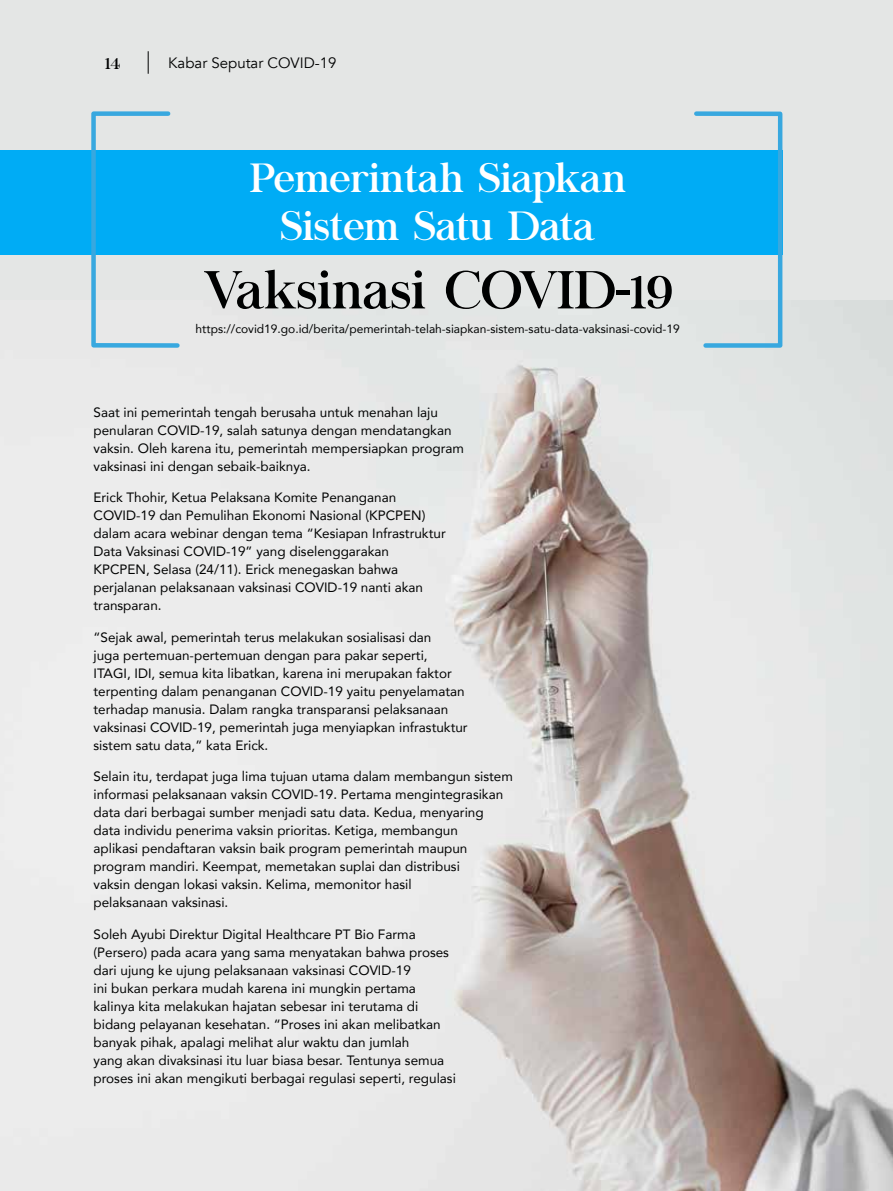
<style>
.page{position:relative;width:893px;height:1191px;background:#fff}
.page>*{position:absolute;margin:0;border:0;box-sizing:border-box;transform-origin:0 0}
.t1{font:52.5px "Chapaza";color:#000101}
.t2{font:40.5px/48.6px "Chapaza";color:#fff;text-align:center}
.t3{font:18px "Chapaza";color:#000101}
.t4{font:15px "Avenir";color:#000101}
.t5{font:13.5px/18px "Avenir";color:#000101}
.t6{font:12px "Avenir";color:#000101}
</style>
<div class="page">
<div style="left:0;top:0;width:893px;height:1190px;background:#e4e6e5"></div>
<img style="left:0;top:301px;width:893px;height:890px">
<svg style="left:148px;top:51px;width:1px;height:23px"></svg>
<div style="left:0;top:151px;width:782px;height:104px;background:#00acf5"></div>
<svg style="left:89px;top:111px;width:93px;height:239px"></svg>
<svg style="left:692px;top:111px;width:93px;height:239px"></svg>
<h3 class="t3" style="left:105px;top:52px;width:17px">14</h3>
<p class="t4" style="left:168px;top:54px;width:170px">Kabar Seputar COVID-19</p>
<h2 class="t2" style="left:250px;top:153px;width:378px">Pemerintah Siapkan<br>Sistem Satu Data</h2>
<h1 class="t1" style="left:203px;top:259px;width:471px">Vaksinasi COVID-19</h1>
<p class="t6" style="left:196px;top:319px;width:486px">https://covid19.go.id/berita/pemerintah-telah-siapkan-sistem-satu-data-vaksinasi-covid-19</p>
<p class="t5" style="left:94px;top:403px;width:372px">Saat ini pemerintah tengah berusaha untuk menahan laju penularan COVID-19, salah satunya dengan mendatangkan vaksin. Oleh karena itu, pemerintah mempersiapkan program vaksinasi ini dengan sebaik-baiknya.</p>
<p class="t5" style="left:94px;top:488px;width:354px">Erick Thohir, Ketua Pelaksana Komite Penanganan COVID-19 dan Pemulihan Ekonomi Nasional (KPCPEN) dalam acara webinar dengan tema “Kesiapan Infrastruktur Data Vaksinasi COVID-19” yang diselenggarakan KPCPEN, Selasa (24/11). Erick menegaskan bahwa perjalanan pelaksanaan vaksinasi COVID-19 nanti akan transparan.</p>
<p class="t5" style="left:94px;top:627px;width:376px">“Sejak awal, pemerintah terus melakukan sosialisasi dan<br>juga pertemuan-pertemuan dengan para pakar seperti, ITAGI, IDI, semua kita libatkan, karena ini merupakan faktor terpenting dalam penanganan COVID-19 yaitu penyelamatan terhadap manusia. Dalam rangka transparansi pelaksanaan vaksinasi COVID-19, pemerintah juga menyiapkan infrastuktur sistem satu data,” kata Erick.</p>
<p class="t5" style="left:94px;top:767px;width:421px">Selain itu, terdapat juga lima tujuan utama dalam membangun sistem informasi pelaksanaan vaksin COVID-19. Pertama mengintegrasikan data dari berbagai sumber menjadi satu data. Kedua, menyaring data individu penerima vaksin prioritas. Ketiga, membangun<br>aplikasi pendaftaran vaksin baik program pemerintah maupun program mandiri. Keempat, memetakan suplai dan distribusi<br>vaksin dengan lokasi vaksin. Kelima, memonitor hasil<br>pelaksanaan vaksinasi.</p>
<p class="t5" style="left:94px;top:924px;width:364px">Soleh Ayubi Direktur Digital Healthcare PT Bio Farma (Persero) pada acara yang sama menyatakan bahwa proses dari ujung ke ujung pelaksanaan vaksinasi COVID-19<br>ini bukan perkara mudah karena ini mungkin pertama kalinya kita melakukan hajatan sebesar ini terutama di bidang pelayanan kesehatan. “Proses ini akan melibatkan banyak pihak, apalagi melihat alur waktu dan jumlah<br>yang akan divaksinasi itu luar biasa besar. Tentunya semua proses ini akan mengikuti berbagai regulasi seperti, regulasi</p>
</div>
